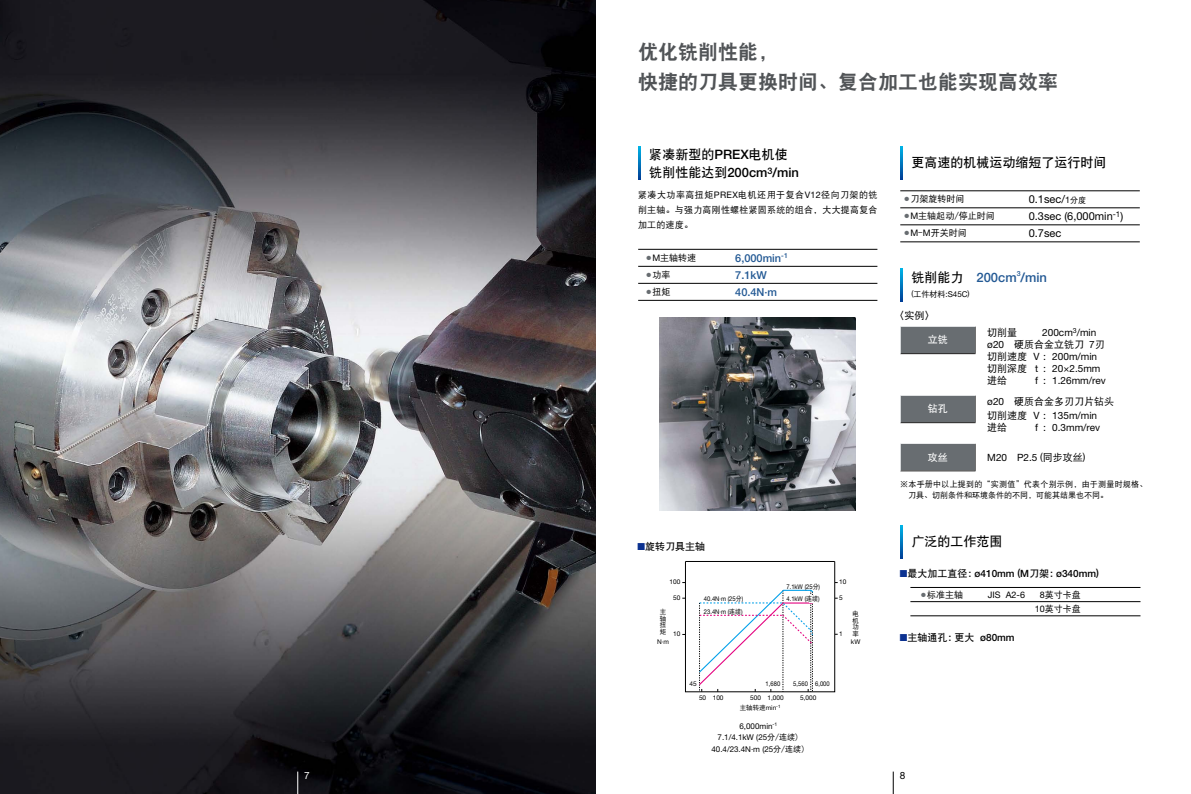
<style>
.page{position:relative;width:1191px;height:794px;background:#fff}
.page>*{position:absolute;margin:0;border:0;box-sizing:border-box;transform-origin:0 0}
.t1{font:20px/30px "DF Hei W9 GB EUC H";color:#515457}
.t2{font:13px "DF Hei W7 GB EUC H";color:#000}
.t3{font:500 13px "Helvetica Neue";color:#000}
.t4{font:500 13px "Helvetica Neue";color:#235994}
.t5{font:11px/17px "Helvetica Neue";color:#000}
.t6{font:500 11px/17px "Helvetica Neue";color:#235994}
.t7{font:10px/12px "Helvetica Neue";color:#000}
.t8{font:10px "DF Hei W5 GB EUC H";color:#000}
.t9{font:500 10px "Helvetica Neue";color:#000}
.t10{font:10px "DF Hei W7 GB EUC H";color:#000}
.t11{font:10px "DF Hei W7 GB EUC H";color:#fff}
.t12{font:10px "Helvetica Neue";color:#fff}
.t13{font:9px/15px "DF Hei W5 GB EUC H";letter-spacing:.025em;color:#000;text-align:justify}
.t14{font:9px/14.2px "DF Hei W5 GB EUC H";color:#000;text-align:center}
.t15{font:9px "Helvetica Neue";color:#000}
.t16{font:8px/11.5px "Helvetica Neue";color:#000;text-align:center}
.t17{font:8px/11px "DF Hei W5 GB EUC H";letter-spacing:.03em;color:#000}
.t18{font:500 7px "Helvetica Neue";color:#235994}
.t19{font:6.5px/12.5px "Helvetica Neue";color:#000;scale:.9 1}
.t20{font:6.5px "Helvetica Neue";color:#000}
.t21{font:6.5px/6.5px "DF Hei W5 GB EUC H";color:#000;text-align:justify}
.s1{font-family:"Helvetica Neue";font-weight:500}
.s2{font-family:"DF Hei W7 GB EUC H";font-weight:400}
.s3{font-family:"Helvetica Neue"}
.s4{color:#686d71}
.s5{color:#0b3190}
.s6{font-family:"DF Hei W5 GB EUC H";font-size:6.6px}
.s7{font-size:6.6px}
.s8{font-family:"DF Hei W5 GB EUC H"}
.s9{font-size:9px}
.s10{font-family:"DF Hei W5 GB EUC H";font-size:8px}
.s11{font-family:"DF Hei W7 GB EUC H";font-weight:400;color:#000}
</style>
<div class="page">
<img style="left:659px;top:318px;width:196px;height:193px">
<img style="left:0;top:0;width:595px;height:794px">
<svg style="left:297px;top:771px;width:1px;height:23px"></svg>
<svg style="left:893px;top:771px;width:1px;height:23px"></svg>
<hr style="left:638px;top:249px;width:239px;height:1px;background:#000">
<hr style="left:638px;top:266px;width:239px;height:1px;background:#000">
<hr style="left:638px;top:283px;width:239px;height:1px;background:#000">
<hr style="left:638px;top:300px;width:239px;height:1px;background:#000">
<hr style="left:900px;top:191px;width:239px;height:1px;background:#000">
<hr style="left:900px;top:208px;width:239px;height:1px;background:#000">
<hr style="left:900px;top:225px;width:239px;height:1px;background:#000">
<hr style="left:900px;top:242px;width:239px;height:1px;background:#000">
<svg style="left:900px;top:326px;width:75px;height:28px"></svg>
<div style="left:901px;top:327px;width:73px;height:26px;background:#686d71"></div>
<svg style="left:900px;top:395px;width:75px;height:28px"></svg>
<div style="left:901px;top:396px;width:73px;height:26px;background:#686d71"></div>
<svg style="left:900px;top:443px;width:75px;height:28px"></svg>
<div style="left:901px;top:444px;width:73px;height:26px;background:#686d71"></div>
<hr style="left:910px;top:587px;width:230px;height:1px;background:#000">
<hr style="left:910px;top:601px;width:230px;height:1px;background:#000">
<hr style="left:910px;top:615px;width:230px;height:1px;background:#000">
<svg style="left:638px;top:146px;width:2px;height:33px"></svg>
<svg style="left:900px;top:146px;width:2px;height:33px"></svg>
<svg style="left:900px;top:526px;width:2px;height:32px"></svg>
<svg style="left:900px;top:269px;width:2px;height:33px"></svg>
<div style="left:685px;top:561px;width:150px;height:131px;border:1px solid #000"></div>
<svg style="left:698px;top:589px;width:116px;height:103px"></svg>
<div style="left:809px;top:594px;width:5px;height:8px;background:#fff"></div>
<h1 class="t1" style="left:638px;top:37px;width:421px">优化铣削性能，<br>快捷的刀具更换时间、复合加工也能实现高效率</h1>
<h2 class="t2" style="left:649px;top:148px;width:140px">紧凑新型的<span class="s1">PREX</span>电机使</h2>
<h2 class="t3" style="left:649px;top:165px;width:151px"><span class="s2">铣削性能达到</span>200cm<sup>3</sup>/min</h2>
<p class="t13" style="left:638px;top:187px;width:241px">紧凑大功率高扭矩<span class="s3">PREX</span>电机还用于复合<span class="s3">V12</span>径向刀架的铣削主轴。与强力高刚性螺栓紧固系统的组合，大大提高复合加工的速度。</p>
<p class="t13" style="left:646px;top:250px;width:51px"><span class="s4">●</span> <span class="s3">M</span>主轴转速</p>
<p class="t13" style="left:646px;top:267px;width:25px"><span class="s4">●</span>功率</p>
<p class="t13" style="left:646px;top:284px;width:25px"><span class="s4">●</span>扭矩</p>
<p class="t6" style="left:735px;top:250px;width:54px">6,000min<sup>-1<br></sup>7.1kW<br>40.4N·m</p>
<p class="t10" style="left:637px;top:541px;width:69px"><span class="s5">■</span>旋转刀具主轴</p>
<p class="t20" style="left:669px;top:578px;width:12px">100</p>
<p class="t20" style="left:673px;top:594px;width:9px">50</p>
<p class="t20" style="left:839px;top:578px;width:9px">10</p>
<p class="t20" style="left:839px;top:594px;width:5px">5</p>
<p class="t19" style="left:786px;top:580px;width:39px">7.1kW (25<span class="s6">分</span>)</p>
<p class="t19" style="left:786px;top:592px;width:38px">4.1kW <span class="s7">(</span><span class="s6">连续</span>)</p>
<p class="t19" style="left:704px;top:593px;width:45px">40.4N·m (25<span class="s6">分</span>)<br>23.4N·m <span class="s7">(</span><span class="s6">连续</span>)</p>
<p class="t21" style="left:660px;top:608px;width:8px">主轴扭矩</p>
<p class="t20" style="left:657px;top:638px;width:13px">N·m</p>
<p class="t21" style="left:852px;top:610px;width:8px">电机功率</p>
<p class="t20" style="left:851px;top:638px;width:11px">kW</p>
<p class="t20" style="left:673px;top:630px;width:9px">10</p>
<p class="t20" style="left:839px;top:630px;width:5px">1</p>
<p class="t20" style="left:689px;top:680px;width:9px">45</p>
<p class="t19" style="left:765px;top:678px;width:18px">1,680</p>
<p class="t19" style="left:793px;top:678px;width:42px">5,560 6,000</p>
<p class="t20" style="left:767px;top:693px;width:18px">1,000</p>
<p class="t20" style="left:699px;top:693px;width:26px">50 100</p>
<p class="t20" style="left:750px;top:693px;width:12px">500</p>
<p class="t20" style="left:800px;top:693px;width:18px">5,000</p>
<p class="t21" style="left:739px;top:704px;width:42px">主轴转速<span class="s3">min</span><sup>-1</sup></p>
<p class="t16" style="left:711px;top:720px;width:95px">6,000min<sup>-1<br></sup>7.1/4.1kW (25<span class="s8">分/连续)<br></span>40.4/23.4N·m (25<span class="s8">分/连续)</span></p>
<h2 class="t2" style="left:911px;top:156px;width:196px">更高速的机械运动缩短了运行时间</h2>
<p class="t13" style="left:904px;top:192px;width:61px"><span class="s4">●</span> 刀架旋转时间</p>
<p class="t14" style="left:904px;top:209px;width:92px"><span class="s4">●</span> <span class="s3">M</span>主轴起动/停止时间</p>
<p class="t13" style="left:904px;top:226px;width:64px"><span class="s4">●</span> <span class="s3">M</span>-<span class="s3">M</span>开关时间</p>
<p class="t5" style="left:1028px;top:190px;width:96px">0.1sec/<span class="s9">1</span><span class="s10">分度<br></span>0.3sec (6,000min<sup>-1</sup>)<br>0.7sec</p>
<p class="t18" style="left:1016px;top:269px;width:5px">3</p>
<h2 class="t4" style="left:911px;top:269px;width:137px"><span class="s11">铣削能力　</span>200cm /min</h2>
<p class="t16" style="left:911px;top:288px;width:60px">(<span class="s8">工件材料</span>:S45C)</p>
<p class="t8" style="left:894px;top:311px;width:41px">〈实例〉</p>
<p class="t11" style="left:928px;top:334px;width:21px">立铣</p>
<p class="t11" style="left:928px;top:403px;width:21px">钻孔</p>
<p class="t11" style="left:928px;top:452px;width:21px">攻丝</p>
<p class="t8" style="left:987px;top:327px;width:41px">切削量　</p>
<p class="t7" style="left:1042px;top:326px;width:56px">200cm<sup>3</sup>/min</p>
<p class="t8" style="left:987px;top:339px;width:119px"><span class="s3">ø20</span> 硬质合金立铣刀 <span class="s3">7</span>刃</p>
<p class="t7" style="left:987px;top:350px;width:115px"><span class="s8">切削速度</span> V <span class="s8">：</span>200m/min<span class="s8">切削深度</span> t <span class="s8">：</span>20×2.5mm</p>
<p class="t8" style="left:987px;top:375px;width:21px">进给</p>
<p class="t7" style="left:1035px;top:374px;width:72px">f <span class="s8">：</span>1.26mm/rev</p>
<p class="t8" style="left:987px;top:396px;width:128px"><span class="s3">ø20</span> 硬质合金多刃刀片钻头</p>
<p class="t7" style="left:987px;top:409px;width:111px"><span class="s8">切削速度</span> V <span class="s8">：</span>135m/min</p>
<p class="t8" style="left:987px;top:422px;width:21px">进给</p>
<p class="t7" style="left:1035px;top:421px;width:66px">f <span class="s8">：</span>0.3mm/rev</p>
<p class="t7" style="left:987px;top:451px;width:100px">M20 P2.5 (<span class="s8">同步攻丝</span>)</p>
<p class="t17" style="left:908px;top:478px;width:241px;text-indent:-8px">※本手册中以上提到的“实测值”代表个别示例，由于测量时规格、刀具、切削条件和环境条件的不同，可能其结果也不同。</p>
<h2 class="t2" style="left:911px;top:534px;width:92px">广泛的工作范围</h2>
<p class="t9" style="left:900px;top:568px;width:200px"><span class="s5">■</span><span class="s2">最大加工直径:</span> ø410mm (M<span class="s2">刀架:</span> ø340mm)</p>
<p class="t13" style="left:921px;top:587px;width:43px"><span class="s4">●</span> 标准主轴</p>
<p class="t15" style="left:987px;top:589px;width:39px">JIS A2-6</p>
<p class="t14" style="left:1034px;top:587px;width:48px"><span class="s3">8</span>英寸卡盘<br><span class="s3">10</span>英寸卡盘</p>
<p class="t10" style="left:900px;top:632px;width:116px"><span class="s5">■</span>主轴通孔: 更大 <span class="s1">ø80mm</span></p>
<p class="t12" style="left:304px;top:769px;width:7px">7</p>
<p class="t7" style="left:899px;top:769px;width:7px">8</p>
</div>
